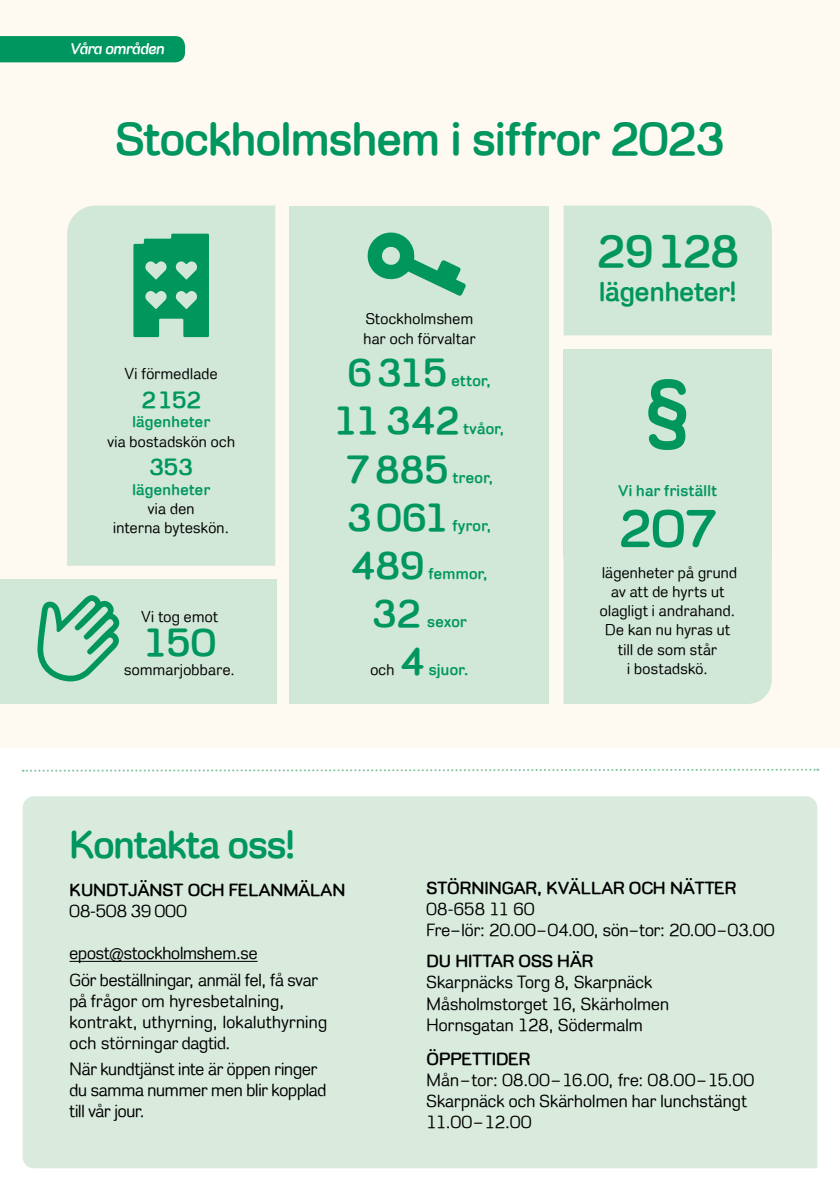
<style>
.page{position:relative;width:840px;height:1191px;background:#fff}
.page>*{position:absolute;margin:0;border:0;box-sizing:border-box;transform-origin:0 0}
.KONTAKT_-_Bröd{font:700 54px "Stockholm Runt";color:#009660}
.H2_rubrik{font:700 48px "Stockholm Runt";letter-spacing:-.01em;color:#009660}
.H1_rubrik{font:700 46.6px "Stockholm Runt";color:#00965c}
.KONTAKT_-_Bröd-2{font:700 40px "Stockholm Runt";letter-spacing:.005em;color:#009660}
.H1_Rubrik_framsida{font:700 40px "Stockholm Runt";letter-spacing:-.02em;color:#009660}
.H1_rubrik-2{font:700 28px "Stockholm Runt";color:#00965c}
.KONTAKT_-_Bröd-3{font:700 24px "Stockholm Runt";letter-spacing:.005em;color:#009660}
.P_sans_2023{font:18px/21px "Stockholm Runt";letter-spacing:.01em;color:#000}
.H2_mellanrubik_2023{font:700 18px "Stockholm Runt";color:#000}
.KONTAKT_-_Bröd-4{font:16px/19.2px "Stockholm Runt";letter-spacing:.025em;color:#000;text-align:center}
.KONTAKT_-_Bröd-5{font:700 16px "Stockholm Runt";letter-spacing:.025em;color:#009660}
.t1{font:italic 700 16px "Stockholm Runt";letter-spacing:-.02em;color:#fff}
.s1{font-weight:700;color:#009660}
</style>
<div class="page">
<div style="left:23px;top:796px;width:793px;height:372px;background:#d9ebdd"></div>
<svg style="left:23px;top:768px;width:794px;height:4px"></svg>
<div style="left:0;top:0;width:839px;height:747px;background:#fffaf1"></div>
<div style="left:67px;top:206px;width:208px;height:360px;background:#d1e7d7"></div>
<div style="left:289px;top:206px;width:260px;height:274px;background:#d1e7d7"></div>
<div style="left:289px;top:469px;width:260px;height:235px;background:#d1e7d7"></div>
<div style="left:563px;top:206px;width:208px;height:129px;background:#d1e7d7"></div>
<div style="left:563px;top:349px;width:208px;height:209px;background:#d1e7d7"></div>
<div style="left:563px;top:558px;width:208px;height:146px;background:#d1e7d7"></div>
<div style="left:0;top:579px;width:276px;height:125px;background:#d1e7d7"></div>
<svg style="left:133px;top:234px;width:76px;height:103px;background:#2ea777"></svg>
<svg style="left:37px;top:595px;width:83px;height:86px"></svg>
<svg style="left:648px;top:379px;width:37px;height:71px"></svg>
<svg style="left:367px;top:232px;width:99px;height:64px"></svg>
<hr style="left:69px;top:961px;width:188px;height:1px;background:#000">
<div style="left:0;top:36px;width:185px;height:26px;background:#009660"></div>
<p class="t1" style="left:70px;top:40px;width:96px">Våra områden</p>
<p class="H2_rubrik" style="left:115px;top:111px;width:610px">Stockholmshem i siffror 2023</p>
<p class="KONTAKT_-_Bröd-4" style="left:125px;top:364px;width:94px">Vi förmedlade</p>
<p class="KONTAKT_-_Bröd-3" style="left:141px;top:386px;width:61px">2152</p>
<p class="KONTAKT_-_Bröd-4" style="left:107px;top:412px;width:129px"><span class="s1">lägenheter<br></span>via bostadskön och</p>
<p class="KONTAKT_-_Bröd-3" style="left:149px;top:453px;width:45px">353</p>
<p class="KONTAKT_-_Bröd-4" style="left:113px;top:479px;width:118px"><span class="s1">lägenheter<br></span>via den<br>interna byteskön.</p>
<p class="KONTAKT_-_Bröd-4" style="left:141px;top:607px;width:78px">Vi tog emot</p>
<p class="KONTAKT_-_Bröd-2" style="left:144px;top:619px;width:73px">150</p>
<p class="KONTAKT_-_Bröd-4" style="left:124px;top:660px;width:112px">sommarjobbare.</p>
<p class="KONTAKT_-_Bröd-4" style="left:363px;top:309px;width:113px;text-align:left">Stockholmshem har och förvaltar</p>
<p class="KONTAKT_-_Bröd-2" style="left:347px;top:349px;width:101px">6 315</p>
<p class="KONTAKT_-_Bröd-5" style="left:451px;top:371px;width:41px">ettor,</p>
<p class="KONTAKT_-_Bröd-2" style="left:334px;top:397px;width:126px">11342</p>
<p class="KONTAKT_-_Bröd-5" style="left:463px;top:419px;width:43px">tvåor,</p>
<p class="KONTAKT_-_Bröd-2" style="left:345px;top:446px;width:104px">7885</p>
<p class="KONTAKT_-_Bröd-5" style="left:452px;top:468px;width:42px">treor,</p>
<p class="KONTAKT_-_Bröd-2" style="left:347px;top:494px;width:104px">3061</p>
<p class="KONTAKT_-_Bröd-5" style="left:452px;top:516px;width:41px">fyror,</p>
<p class="KONTAKT_-_Bröd-2" style="left:351px;top:542px;width:74px">489</p>
<p class="KONTAKT_-_Bröd-5" style="left:428px;top:564px;width:61px">femmor,</p>
<p class="KONTAKT_-_Bröd-2" style="left:372px;top:590px;width:50px">32</p>
<p class="KONTAKT_-_Bröd-5" style="left:427px;top:612px;width:41px">sexor</p>
<p class="KONTAKT_-_Bröd-4" style="left:370px;top:660px;width:26px">och</p>
<p class="KONTAKT_-_Bröd-2" style="left:400px;top:638px;width:26px">4</p>
<p class="KONTAKT_-_Bröd-5" style="left:428px;top:660px;width:41px">sjuor.</p>
<p class="H1_rubrik" style="left:596px;top:225px;width:143px">29128</p>
<p class="H1_rubrik-2" style="left:598px;top:275px;width:139px">lägenheter!</p>
<p class="KONTAKT_-_Bröd-5" style="left:618px;top:481px;width:100px">Vi har friställt</p>
<p class="KONTAKT_-_Bröd" style="left:618px;top:497px;width:99px">207</p>
<p class="KONTAKT_-_Bröd-4" style="left:599px;top:562px;width:139px">lägenheter på grund av att de hyrts ut olagligt i andrahand.<br>De kan nu hyras ut till de som står<br>i bostadskö.</p>
<h1 class="H1_Rubrik_framsida" style="left:69px;top:821px;width:227px">Kontakta oss!</h1>
<p class="H2_mellanrubik_2023" style="left:69px;top:879px;width:277px">KUNDTJÄNST OCH FELANMÄLAN</p>
<p class="P_sans_2023" style="left:69px;top:900px;width:119px">08-508 39 000</p>
<p class="P_sans_2023" style="left:69px;top:942px;width:189px">epost@stockholmshem.se</p>
<p class="P_sans_2023" style="left:69px;top:969px;width:259px">Gör beställningar, anmäl fel, få svar på frågor om hyresbetalning, kontrakt, uthyrning, lokaluthyrning och störningar dagtid.</p>
<p class="P_sans_2023" style="left:69px;top:1058px;width:258px">När kundtjänst inte är öppen ringer du samma nummer men blir kopplad till vår jour.</p>
<p class="H2_mellanrubik_2023" style="left:426px;top:877px;width:311px">STÖRNINGAR, KVÄLLAR OCH NÄTTER</p>
<p class="P_sans_2023" style="left:426px;top:898px;width:349px">08-658 11 60<br>Fre–lör: 20.00–04.00, sön–tor: 20.00–03.00</p>
<p class="H2_mellanrubik_2023" style="left:426px;top:951px;width:168px">DU HITTAR OSS HÄR</p>
<p class="P_sans_2023" style="left:426px;top:971px;width:244px">Skarpnäcks Torg 8, Skarpnäck<br>Måsholmstorget 16, Skärholmen<br>Hornsgatan 128, Södermalm</p>
<p class="H2_mellanrubik_2023" style="left:426px;top:1048px;width:105px">ÖPPETTIDER</p>
<p class="P_sans_2023" style="left:426px;top:1069px;width:329px">Mån – tor: 08.00–16.00, fre: 08.00–15.00<br>Skarpnäck och Skärholmen har lunchstängt<br>11.00–12.00</p>
</div>
